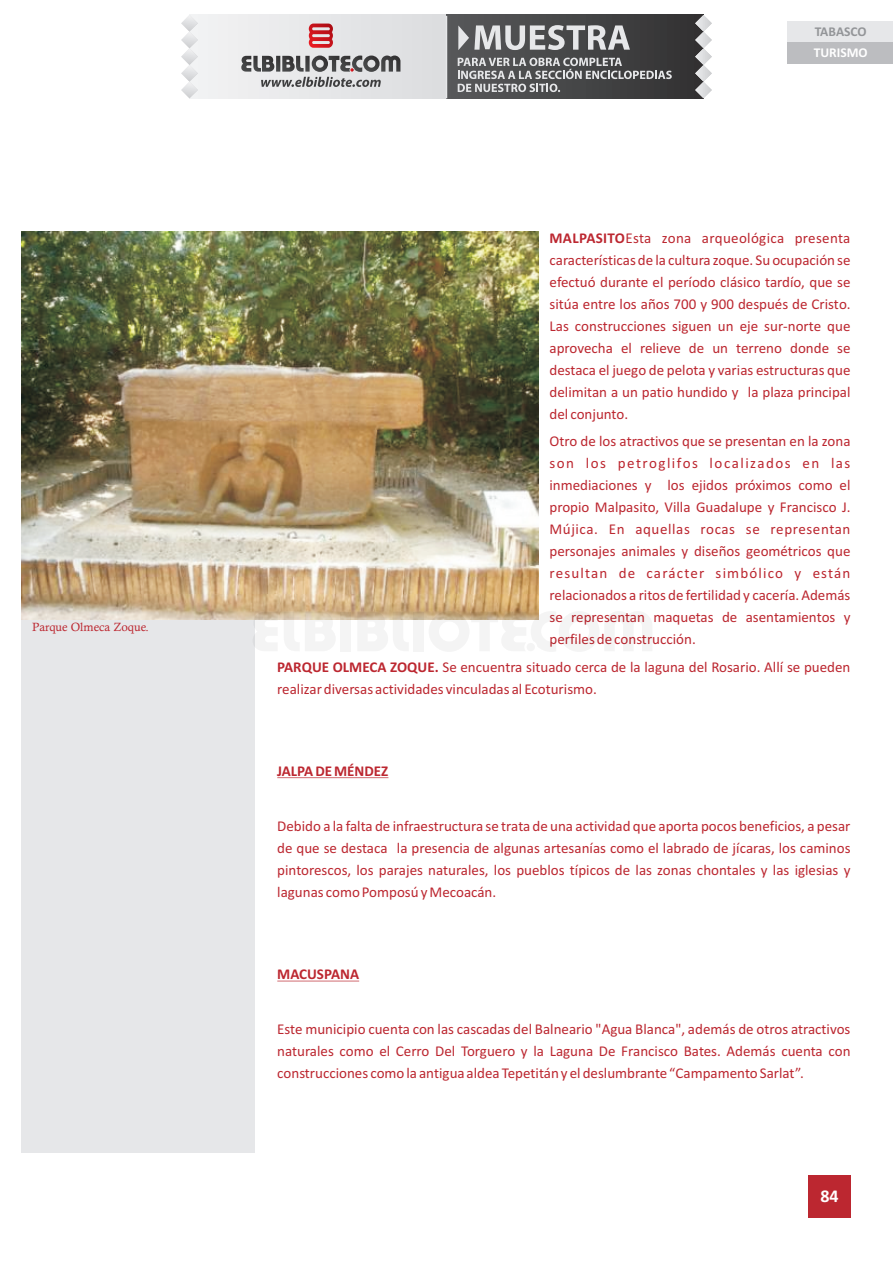
<style>
.page{position:relative;width:893px;height:1263px;background:#fff}
.page>*{position:absolute;margin:0;border:0;box-sizing:border-box;transform-origin:0 0}
.t1{font:700 18px "Calibri";color:#fff}
.t2{font:15px/21.9px "Calibri";color:#bc2730;text-align:justify}
.t3{font:700 15px "Calibri";color:#bc2730}
.t4{font:700 13.5px "Calibri";color:#939598}
.t5{font:700 13.5px "Calibri";color:#fff}
.t6{font:12px "Calisto";color:#bc2730}
.s1{font-weight:700}
</style>
<div class="page">
<hr style="left:277px;top:777px;width:111px;height:1px;background:#bc2730">
<hr style="left:277px;top:981px;width:82px;height:1px;background:#bc2730">
<div style="left:808px;top:1175px;width:42px;height:43px;background:#bc2730"></div>
<div style="left:21px;top:231px;width:234px;height:921px;background:#e6e7e9"></div>
<div style="left:787px;top:21px;width:106px;height:21px;background:#e6e7e9"></div>
<div style="left:787px;top:42px;width:106px;height:22px;background:#bcbdc0"></div>
<img style="left:21px;top:231px;width:518px;height:388px">
<div style="left:189px;top:15px;width:514px;height:83px;background:#e6e7e9"></div>
<svg style="left:249px;top:612px;width:29px;height:39px"></svg>
<svg style="left:284px;top:612px;width:56px;height:39px"></svg>
<svg style="left:340px;top:612px;width:11px;height:39px"></svg>
<svg style="left:357px;top:612px;width:52px;height:39px"></svg>
<svg style="left:413px;top:612px;width:11px;height:39px"></svg>
<svg style="left:429px;top:611px;width:223px;height:40px"></svg>
<div style="left:446px;top:15px;width:257px;height:83px;background:linear-gradient(to right,#5a5b5d,#323232)"></div>
<svg style="left:181px;top:15px;width:17px;height:83px"></svg>
<svg style="left:695px;top:15px;width:17px;height:83px"></svg>
<svg style="left:309px;top:24px;width:24px;height:24px"></svg>
<svg style="left:241px;top:56px;width:159px;height:31px"></svg>
<svg style="left:458px;top:58px;width:214px;height:34px"></svg>
<svg style="left:458px;top:25px;width:172px;height:25px"></svg>
<hr style="left:446px;top:16px;width:1px;height:82px;background:#e6e7e9">
<p class="t6" style="left:32px;top:622px;width:118px">Parque Olmeca Zoque.</p>
<p class="t4" style="left:815px;top:26px;width:53px">TABASCO</p>
<p class="t5" style="left:814px;top:47px;width:56px">TURISMO</p>
<p class="t2" style="left:549px;top:228px;width:303px"><span class="s1">MALPASITO</span>Esta zona arqueológica presenta características de la cultura zoque. Su ocupación se efectuó durante el período clásico tardío, que se sitúa entre los años 700 y 900 después de Cristo.<br>Las construcciones siguen un eje sur-norte que aprovecha el relieve de un terreno donde se destaca el juego de pelota y varias estructuras que delimitan a un patio hundido y la plaza principal del conjunto.</p>
<p class="t2" style="left:549px;top:432px;width:303px">Otro de los atractivos que se presentan en la zona son los petroglifos localizados en las inmediaciones y los ejidos próximos como el propio Malpasito, Villa Guadalupe y Francisco J.<br>Mújica. En aquellas rocas se representan personajes animales y diseños geométricos que resultan de carácter simbólico y están relacionados a ritos de fertilidad y cacería. Además se representan maquetas de asentamientos y perfiles de construcción.</p>
<p class="t2" style="left:277px;top:657px;width:575px"><span class="s1">PARQUE OLMECA ZOQUE.</span> Se encuentra situado cerca de la laguna del Rosario. Allí se pueden realizar diversas actividades vinculadas al Ecoturismo.</p>
<p class="t3" style="left:277px;top:765px;width:113px">JALPA DE MÉNDEZ</p>
<p class="t2" style="left:277px;top:816px;width:575px">Debido a la falta de infraestructura se trata de una actividad que aporta pocos beneficios, a pesar de que se destaca la presencia de algunas artesanías como el labrado de jícaras, los caminos pintorescos, los parajes naturales, los pueblos típicos de las zonas chontales y las iglesias y lagunas como Pomposú y Mecoacán.</p>
<p class="t3" style="left:277px;top:968px;width:83px">MACUSPANA</p>
<p class="t2" style="left:277px;top:1019px;width:575px">Este municipio cuenta con las cascadas del Balneario "Agua Blanca", además de otros atractivos naturales como el Cerro Del Torguero y la Laguna De Francisco Bates. Además cuenta con construcciones como la antigua aldea Tepetitán y el deslumbrante “Campamento Sarlat”.</p>
<p class="t1" style="left:820px;top:1189px;width:20px">84</p>
</div>
